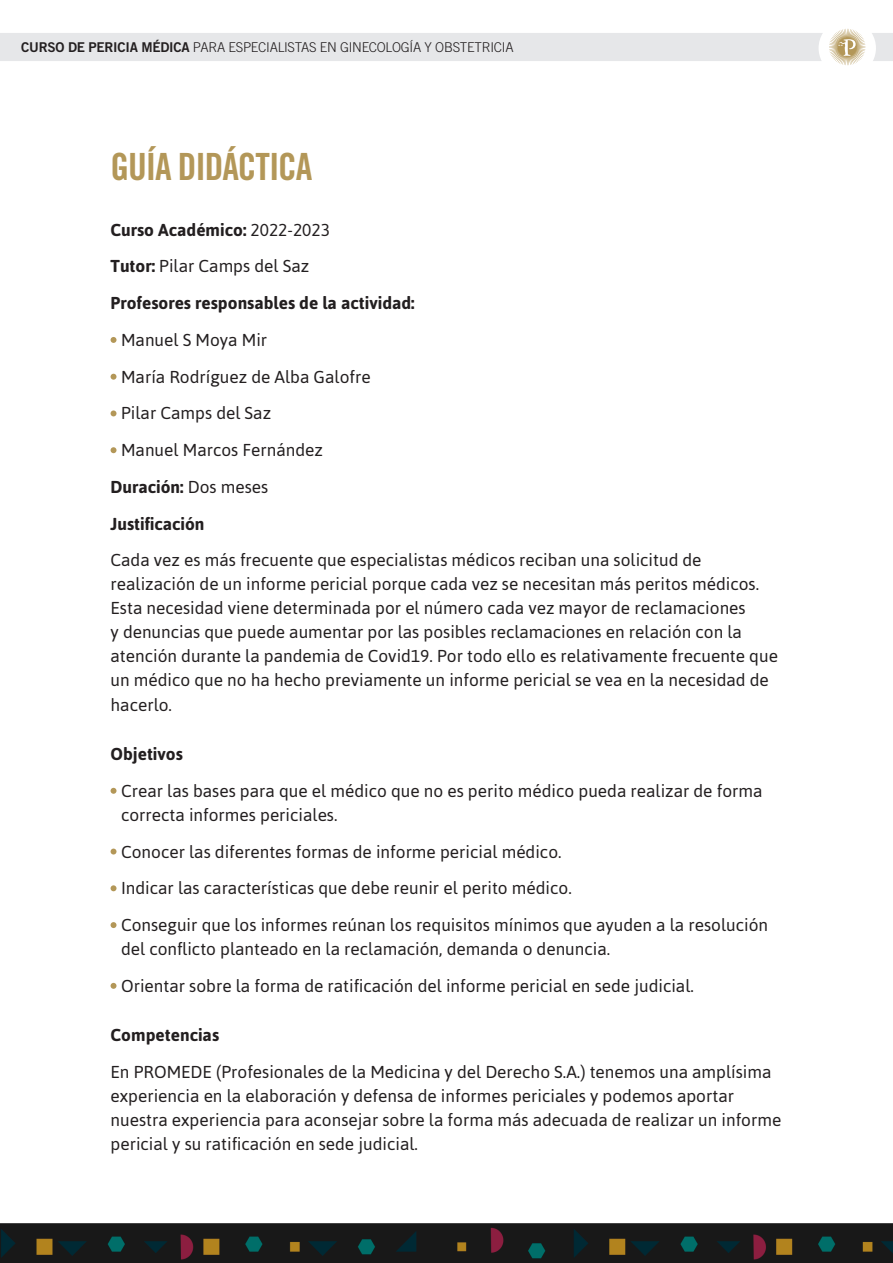
<style>
.page{position:relative;width:893px;height:1263px;background:#fff}
.page>*{position:absolute;margin:0;border:0;box-sizing:border-box;transform-origin:0 0}
.t1{font:37.5px "Trade Gothic LT Std Bd Cn 20";letter-spacing:-.03em;color:#b39758}
.t2{font:17.25px/24px "Asap";color:#231f20}
.t3{font:700 17.25px "Asap";color:#231f20}
.t4{font:300 13.5px "Trade Gothic LT Std";letter-spacing:-.02em;color:#231f20}
.s1{font-family:"Trade Gothic LT Std Bd 2";font-weight:400}
.s2{font-weight:400}
.s3{font-weight:700}
</style>
<div class="page">
<img style="left:0;top:373px;width:893px;height:890px">
<svg style="left:0;top:29px;width:893px;height:36px"></svg>
<svg style="left:111px;top:337px;width:6px;height:6px"></svg>
<svg style="left:111px;top:374px;width:6px;height:6px"></svg>
<svg style="left:111px;top:410px;width:6px;height:6px"></svg>
<svg style="left:111px;top:447px;width:6px;height:6px"></svg>
<svg style="left:111px;top:788px;width:6px;height:6px"></svg>
<svg style="left:111px;top:848px;width:6px;height:6px"></svg>
<svg style="left:111px;top:885px;width:6px;height:6px"></svg>
<svg style="left:111px;top:922px;width:6px;height:6px"></svg>
<svg style="left:111px;top:983px;width:6px;height:6px"></svg>
<p class="t4" style="left:21px;top:39px;width:494px"><span class="s1">CURSO DE PERICIA MÉDICA</span> PARA ESPECIALISTAS EN GINECOLOGÍA Y OBSTETRICIA</p>
<p class="t1" style="left:111px;top:144px;width:204px">GUÍA DIDÁCTICA</p>
<p class="t3" style="left:111px;top:219px;width:221px">Curso Académico: <span class="s2">2022-2023</span></p>
<p class="t2" style="left:111px;top:254px;width:200px"><span class="s3">Tutor:</span> Pilar Camps del Saz</p>
<p class="t3" style="left:111px;top:293px;width:306px">Profesores responsables de la actividad:</p>
<p class="t2" style="left:121px;top:328px;width:148px">Manuel S Moya Mir</p>
<p class="t2" style="left:121px;top:364px;width:251px">María Rodríguez de Alba Galofre</p>
<p class="t2" style="left:121px;top:401px;width:152px">Pilar Camps del Saz</p>
<p class="t2" style="left:121px;top:438px;width:203px">Manuel Marcos Fernández</p>
<p class="t3" style="left:111px;top:477px;width:159px">Duración: <span class="s2">Dos meses</span></p>
<p class="t3" style="left:111px;top:514px;width:95px">Justificación</p>
<p class="t2" style="left:111px;top:548px;width:669px">Cada vez es más frecuente que especialistas médicos reciban una solicitud de realización de un informe pericial porque cada vez se necesitan más peritos médicos.<br>Esta necesidad viene determinada por el número cada vez mayor de reclamaciones<br>y denuncias que puede aumentar por las posibles reclamaciones en relación con la atención durante la pandemia de Covid19. Por todo ello es relativamente frecuente que un médico que no ha hecho previamente un informe pericial se vea en la necesidad de hacerlo.</p>
<p class="t3" style="left:111px;top:744px;width:74px">Objetivos</p>
<p class="t2" style="left:121px;top:778px;width:643px">Crear las bases para que el médico que no es perito médico pueda realizar de forma correcta informes periciales.</p>
<p class="t2" style="left:121px;top:839px;width:442px">Conocer las diferentes formas de informe pericial médico.</p>
<p class="t2" style="left:121px;top:876px;width:452px">Indicar las características que debe reunir el perito médico.</p>
<p class="t2" style="left:121px;top:913px;width:648px">Conseguir que los informes reúnan los requisitos mínimos que ayuden a la resolución del conflicto planteado en la reclamación, demanda o denuncia.</p>
<p class="t2" style="left:121px;top:973px;width:574px">Orientar sobre la forma de ratificación del informe pericial en sede judicial.</p>
<p class="t3" style="left:111px;top:1025px;width:110px">Competencias</p>
<p class="t2" style="left:111px;top:1060px;width:672px">En PROMEDE (Profesionales de la Medicina y del Derecho S.A.) tenemos una amplísima experiencia en la elaboración y defensa de informes periciales y podemos aportar nuestra experiencia para aconsejar sobre la forma más adecuada de realizar un informe pericial y su ratificación en sede judicial.</p>
</div>
